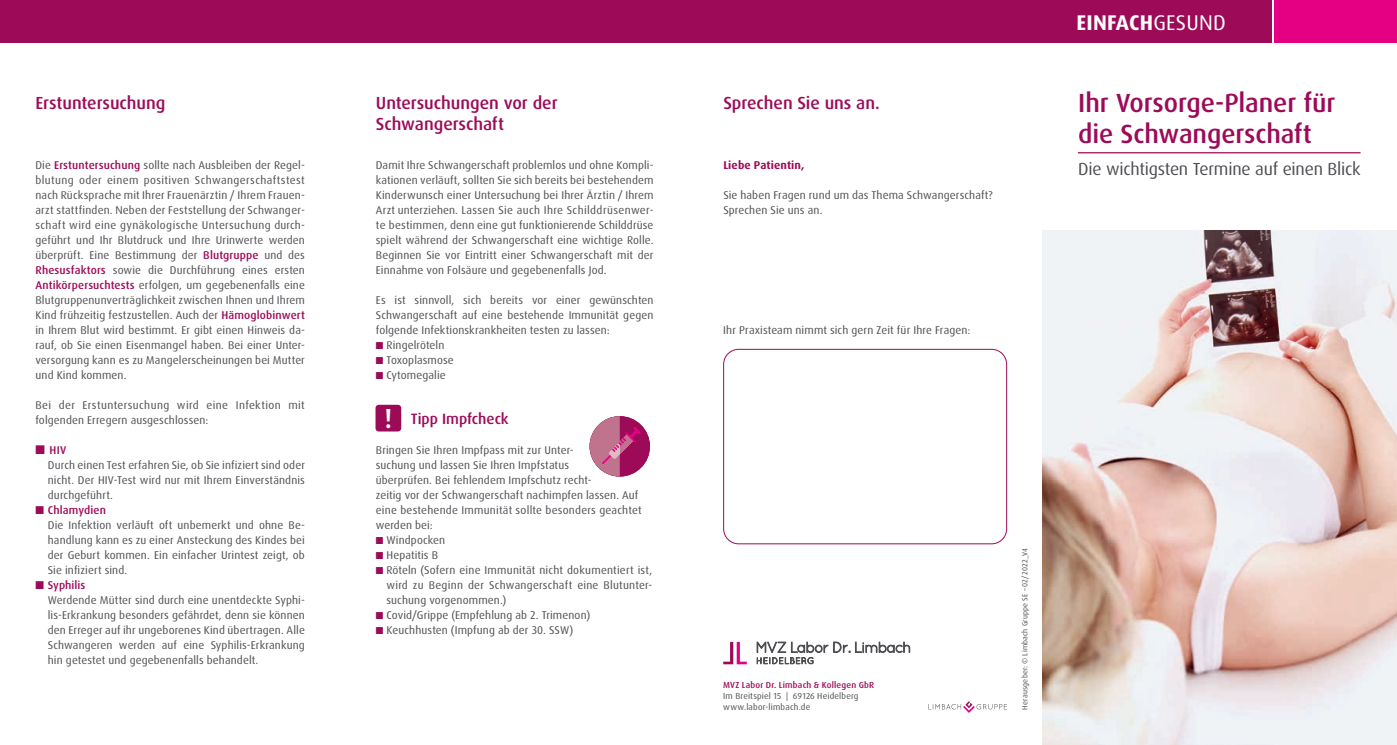
<style>
.page{position:relative;width:1397px;height:745px;background:#fff}
.page>*{position:absolute;margin:0;border:0;box-sizing:border-box;transform-origin:0 0}
.t1{font:500 27.5px "Dax Pro";color:#fff}
.t2{font:500 26.25px/31.5px "Dax Pro";letter-spacing:-.005em;color:#9d0b58}
.t3{font:700 21.25px "Dax Pro";letter-spacing:.01em;color:#fff}
.t4{font:500 17.5px/21.2px "Dax Pro";letter-spacing:-.005em;color:#9d0b58}
.t5{font:17.5px "Dax Pro";letter-spacing:-.015em;color:#504e53}
.t6{font:500 15px "Dax Pro";color:#9d0b58}
.t7{font:11.25px/15px "Dax Pro";letter-spacing:.01em;color:#504e53}
.t8{font:700 11.25px "Dax Pro";letter-spacing:.01em;color:#9d0b58}
.t9{font:8.75px/10.5px "Dax Pro";letter-spacing:.02em;color:#504e53}
.t10{font:500 8.75px "Dax Pro";letter-spacing:.02em;color:#9d0b58}
.t11{font:7.5px "Dax Pro";letter-spacing:.025em;color:#504e53}
.s1{font-weight:500;color:#9d0b58}
.s2{color:#9d0b58}
.s3{font-weight:400}
</style>
<div class="page">
<img style="left:1042px;top:230px;width:354px;height:514px">
<div style="left:1036px;top:0;width:234px;height:43px;background:#9d0b58"></div>
<div style="left:340px;top:0;width:696px;height:43px;background:#9d0b58"></div>
<div style="left:1274px;top:0;width:122px;height:43px;background:#e50083"></div>
<hr style="left:1077px;top:152px;width:283px;height:1px;background:#9d0b58">
<div style="left:0;top:0;width:340px;height:43px;background:#9d0b58"></div>
<svg style="left:928px;top:701px;width:78px;height:11px"></svg>
<svg style="left:723px;top:641px;width:23px;height:23px"></svg>
<svg style="left:756px;top:641px;width:153px;height:22px"></svg>
<div style="left:723px;top:349px;width:283px;height:194px;border:1px solid #9d0b58;border-radius:15px"></div>
<div style="left:375px;top:404px;width:26px;height:27px;background:#9d0b58;border-radius:3px"></div>
<svg style="left:589px;top:416px;width:61px;height:61px"></svg>
<h3 class="t4" style="left:35px;top:92px;width:132px">Erstuntersuchung</h3>
<p class="t7" style="left:35px;top:157px;width:271px;text-align:justify">Die <span class="s1">Erstuntersuchung</span> sollte nach Ausbleiben der Regel&shy;blutung oder einem positiven Schwangerschaftstest nach Rücksprache mit Ihrer Frauenärztin / Ihrem Frauen&shy;arzt stattfinden. Neben der Feststellung der Schwanger&shy;schaft wird eine gynäkologische Untersuchung durch&shy;geführt und Ihr Blutdruck und Ihre Urinwerte werden überprüft. Eine Bestimmung der <span class="s1">Blutgruppe</span> und des <span class="s1">Rhesusfaktors</span> sowie die Durchführung eines ersten <span class="s1">Antikörpersuchtests</span> erfolgen, um gegebenenfalls eine Blutgruppenunverträglichkeit zwischen Ihnen und Ihrem Kind frühzeitig festzustellen. Auch der <span class="s1">Hämoglobinwert </span>in Ihrem Blut wird bestimmt. Er gibt einen Hinweis da&shy;rauf, ob Sie einen Eisenmangel haben. Bei einer Unter&shy;versorgung kann es zu Mangelerscheinungen bei Mutter und Kind kommen.</p>
<p class="t7" style="left:35px;top:397px;width:271px">Bei der Erstuntersuchung wird eine Infektion mit folgenden Erregern ausgeschlossen:</p>
<p class="t7" style="left:48px;top:442px;width:258px;text-indent:-12px"><span class="s2">■</span> <span class="s1">HIV<br></span>Durch einen Test erfahren Sie, ob Sie infiziert sind oder nicht. Der HIV-Test wird nur mit Ihrem Einverständnis durchgeführt.</p>
<p class="t7" style="left:48px;top:502px;width:258px;text-indent:-12px"><span class="s2">■</span> <span class="s1">Chlamydien<br></span>Die Infektion Verläuft oft unbemerkt und ohne Be&shy;handlung kann es zu einer Ansteckung des Kindes bei der Geburt kommen. Ein einfacher Urintest zeigt, ob Sie infiziert sind.</p>
<p class="t7" style="left:48px;top:577px;width:258px;text-indent:-12px"><span class="s2">■</span> <span class="s1">Syphilis<br></span>Werdende Mütter sind durch eine unentdeckte Syphi&shy;lis-Erkrankung besonders gefährdet, denn sie können den Erreger auf ihr ungeborenes Kind übertragen. Alle Schwangeren werden auf eine Syphilis-Erkrankung hin getestet und gegebenenfalls behandelt.</p>
<h3 class="t4" style="left:376px;top:92px;width:183px">Untersuchungen vor der<br>Schwangerschaft</h3>
<p class="t7" style="left:376px;top:157px;width:279px;text-align:justify">Damit Ihre Schwangerschaft problemlos und ohne Kompli&shy;kationen verläuft, sollten Sie sich bereits bei bestehendem Kinderwunsch einer Untersuchung bei Ihrer Ärztin / Ihrem Arzt unterziehen. Lassen Sie auch Ihre Schilddrüsenwer&shy;te bestimmen, denn eine gut funktionierende Schilddrüse spielt während der Schwangerschaft eine wichtige Rolle.<br>Beginnen Sie vor Eintritt einer Schwangerschaft mit der Einnahme von Folsäure und gegebenenfalls Jod.</p>
<p class="t7" style="left:376px;top:292px;width:279px;text-align:justify">Es ist sinnvoll, sich bereits vor einer gewünschten Schwangerschaft auf eine bestehende Immunität gegen folgende Infektionskrankheiten testen zu lassen:</p>
<p class="t7" style="left:376px;top:337px;width:70px"><span class="s2">■</span> Ringelröteln</p>
<p class="t7" style="left:376px;top:352px;width:79px"><span class="s2">■</span> Toxoplasmose</p>
<p class="t7" style="left:376px;top:367px;width:71px"><span class="s2">■</span> Cytomegalie</p>
<h1 class="t1" style="left:384px;top:400px;width:10px">!</h1>
<h3 class="t6" style="left:411px;top:409px;width:99px">Tipp Impfcheck</h3>
<p class="t7" style="left:376px;top:442px;width:267px">Bringen Sie Ihren Impfpass mit zur Unter--<br>suchung und lassen Sie Ihren Impfstatus<br>überprüfen. Bei fehlendem Impfschutz recht-<br>zeitig vor der Schwangerschaft nachimpfen lassen. Auf eine bestehende Immunität sollte besonders geachtet werden bei:</p>
<p class="t7" style="left:376px;top:532px;width:71px"><span class="s2">■</span> Windpocken</p>
<p class="t7" style="left:376px;top:547px;width:64px"><span class="s2">■</span> Hepatitis B</p>
<p class="t7" style="left:386px;top:562px;width:267px;text-align:justify;text-indent:-11px"><span class="s2">■</span> Röteln (Sofern eine Immunität nicht dokumentiert ist, wird zu Beginn der Schwangerschaft eine Blutunter&shy;suchung vorgenommen.)</p>
<p class="t7" style="left:376px;top:607px;width:216px"><span class="s2">■</span> Covid/Grippe (Empfehlung ab 2. Trimenon)</p>
<p class="t7" style="left:376px;top:622px;width:199px"><span class="s2">■</span> Keuchhusten (Impfung ab der 30. SSW)</p>
<h3 class="t4" style="left:723px;top:92px;width:158px">Sprechen Sie uns an.</h3>
<p class="t8" style="left:723px;top:157px;width:83px">Liebe Patientin,</p>
<p class="t7" style="left:723px;top:187px;width:271px">Sie haben Fragen rund um das Thema Schwangerschaft?<br>Sprechen Sie uns an.</p>
<p class="t7" style="left:723px;top:322px;width:249px">Ihr Praxisteam nimmt sich gern Zeit für Ihre Fragen:</p>
<h3 class="t3" style="left:1076px;top:8px;width:150px">EINFACH<span class="s3">GESUND</span></h3>
<h2 class="t2" style="left:1078px;top:87px;width:258px">Ihr Vorsorge-Planer für die Schwangerschaft</h2>
<h3 class="t5" style="left:1078px;top:157px;width:284px">Die wichtigsten Termine auf einen Blick</h3>
<p class="t10" style="left:723px;top:679px;width:152px">MVZ Labor Dr. Limbach &amp; Kollegen GbR</p>
<p class="t9" style="left:723px;top:690px;width:137px">Im Breitspiel 15 | 69126 Heidelberg www.labor-limbach.de</p>
<p class="t11" style="left:1020px;top:709px;width:163px;rotate:-90deg">Herausgeber: © Limbach Gruppe SE – 02/2022_V4</p>
</div>
